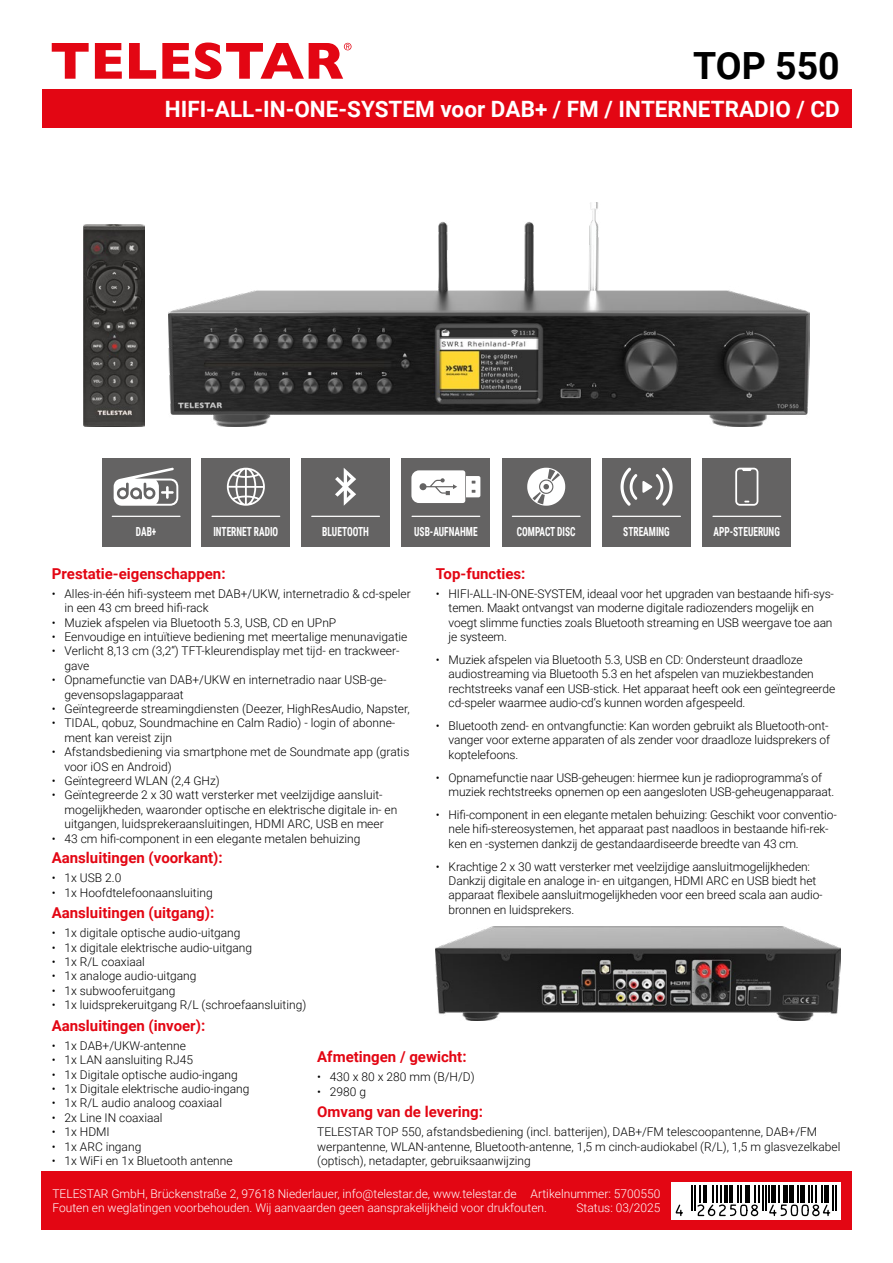
<style>
.page{position:relative;width:893px;height:1263px;background:#fff}
.page>*{position:absolute;margin:0;border:0;box-sizing:border-box;transform-origin:0 0}
.t1{font:700 37.5px "Roboto";color:#000}
.t2{font:700 22.5px "Roboto";color:#fff}
.t3{font:700 15px "Roboto";color:#e30613}
.t4{font:700 12.6px "Roboto Condensed";color:#fff;scale:.75 1}
.t5{font:300 12px/14.4px "Roboto";color:#000}
.t6{font:300 12px/14.4px "Roboto";color:#fff}
</style>
<div class="page">
<div style="left:41px;top:1171px;width:810px;height:59px;background:#e30613"></div>
<div style="left:42px;top:90px;width:809px;height:38px;background:#e30613"></div>
<img style="left:435px;top:926px;width:405px;height:94px">
<div style="left:671px;top:1182px;width:169px;height:37px;background:#fff"></div>
<hr style="left:832px;top:1185px;width:2px;height:25px;background:#000">
<hr style="left:835px;top:1185px;width:2px;height:25px;background:#000">
<svg style="left:675px;top:1185px;width:156px;height:31px"></svg>
<div style="left:502px;top:458px;width:89px;height:89px;background:#646363"></div>
<hr style="left:512px;top:516px;width:68px;height:1px;background:#fff">
<svg style="left:527px;top:468px;width:38px;height:38px"></svg>
<div style="left:602px;top:458px;width:89px;height:89px;background:#646363"></div>
<hr style="left:613px;top:516px;width:67px;height:1px;background:#fff">
<svg style="left:620px;top:468px;width:53px;height:38px"></svg>
<div style="left:702px;top:458px;width:89px;height:89px;background:#646363"></div>
<hr style="left:713px;top:516px;width:68px;height:1px;background:#fff">
<svg style="left:735px;top:468px;width:23px;height:38px"></svg>
<div style="left:102px;top:458px;width:89px;height:89px;background:#646363"></div>
<hr style="left:112px;top:516px;width:68px;height:1px;background:#fff">
<svg style="left:114px;top:468px;width:64px;height:38px"></svg>
<div style="left:301px;top:458px;width:89px;height:89px;background:#646363"></div>
<hr style="left:312px;top:516px;width:67px;height:1px;background:#fff">
<svg style="left:335px;top:468px;width:21px;height:38px"></svg>
<div style="left:201px;top:458px;width:89px;height:89px;background:#646363"></div>
<hr style="left:212px;top:516px;width:68px;height:1px;background:#fff">
<svg style="left:227px;top:468px;width:38px;height:38px"></svg>
<div style="left:401px;top:458px;width:89px;height:89px;background:#646363"></div>
<hr style="left:412px;top:516px;width:68px;height:1px;background:#fff">
<svg style="left:411px;top:470px;width:69px;height:33px;background:#e2e2e2"></svg>
<svg style="left:52px;top:43px;width:37px;height:36px"></svg>
<svg style="left:95px;top:43px;width:27px;height:36px"></svg>
<svg style="left:129px;top:43px;width:27px;height:36px"></svg>
<svg style="left:162px;top:43px;width:27px;height:36px"></svg>
<svg style="left:195px;top:43px;width:156px;height:36px"></svg>
<img style="left:169px;top:202px;width:640px;height:224px">
<img style="left:84px;top:225px;width:60px;height:201px">
<h1 class="t1" style="left:693px;top:40px;width:148px">TOP 550</h1>
<h2 class="t2" style="left:165px;top:93px;width:676px">HIFI-ALL-IN-ONE-SYSTEM voor DAB+ / FM / INTERNETRADIO / CD</h2>
<p class="t4" style="left:136px;top:523px;width:29px">DAB+</p>
<p class="t4" style="left:213px;top:523px;width:88px">INTERNET RADIO</p>
<p class="t4" style="left:322px;top:523px;width:64px">BLUETOOTH</p>
<p class="t4" style="left:414px;top:523px;width:86px">USB-AUFNAHME</p>
<p class="t4" style="left:517px;top:523px;width:80px">COMPACT DISC</p>
<p class="t4" style="left:623px;top:523px;width:64px">STREAMING</p>
<p class="t4" style="left:713px;top:523px;width:90px">APP-STEUERUNG</p>
<p class="t3" style="left:52px;top:563px;width:175px">Prestatie-eigenschappen:</p>
<p class="t3" style="left:436px;top:563px;width:91px">Top-functies:</p>
<p class="t5" style="left:64px;top:586px;width:348px;text-indent:-13px">• Alles-in-één hifi-systeem met DAB+/UKW, internetradio &amp; cd-speler in een 43 cm breed hifi-rack</p>
<p class="t5" style="left:52px;top:615px;width:286px">• Muziek afspelen via Bluetooth 5.3, USB, CD en UPnP</p>
<p class="t5" style="left:52px;top:629px;width:357px">• Eenvoudige en intuïtieve bediening met meertalige menunavigatie</p>
<p class="t5" style="left:64px;top:643px;width:337px;text-indent:-13px">• Verlicht 8,13 cm (3,2“) TFT-kleurendisplay met tijd- en trackweer&shy;gave</p>
<p class="t5" style="left:64px;top:672px;width:324px;text-indent:-13px">• Opnamefunctie van DAB+/UKW en internetradio naar USB-ge&shy;gevensopslagapparaat</p>
<p class="t5" style="left:52px;top:701px;width:359px">• Geïntegreerde streamingdiensten (Deezer, HighResAudio, Napster,</p>
<p class="t5" style="left:64px;top:715px;width:332px;text-indent:-13px">• TIDAL, qobuz, Soundmachine en Calm Radio) - login of abonne&shy;ment kan vereist zijn</p>
<p class="t5" style="left:64px;top:744px;width:346px;text-indent:-13px">• Afstandsbediening via smartphone met de Soundmate app (gratis voor iOS en Android)</p>
<p class="t5" style="left:52px;top:773px;width:170px">• Geïntegreerd WLAN (2,4 GHz)</p>
<p class="t5" style="left:64px;top:787px;width:334px;text-indent:-13px">• Geïntegreerde 2 x 30 watt versterker met veelzijdige aansluit&shy;mogelijkheden, waaronder optische en elektrische digitale in- en uitgangen, luidsprekeraansluitingen, HDMI ARC, USB en meer</p>
<p class="t5" style="left:52px;top:831px;width:310px">• 43 cm hifi-component in een elegante metalen behuizing</p>
<p class="t5" style="left:449px;top:586px;width:387px;text-indent:-13px">• HIFI-ALL-IN-ONE-SYSTEM, ideaal voor het upgraden van bestaande hifi-sys&shy;temen. Maakt ontvangst van moderne digitale radiozenders mogelijk en voegt slimme functies zoals Bluetooth streaming en USB weergave toe aan je systeem.</p>
<p class="t5" style="left:449px;top:652px;width:388px;text-indent:-13px">• Muziek afspelen via Bluetooth 5.3, USB en CD: Ondersteunt draadloze audiostreaming via Bluetooth 5.3 en het afspelen van muziekbestanden rechtstreeks vanaf een USB-stick. Het apparaat heeft ook een geïntegreerde cd-speler waarmee audio-cd‘s kunnen worden afgespeeld.</p>
<p class="t5" style="left:449px;top:718px;width:383px;text-indent:-13px">• Bluetooth zend- en ontvangfunctie: Kan worden gebruikt als Bluetooth-ont&shy;vanger voor externe apparaten of als zender voor draadloze luidsprekers of koptelefoons.</p>
<p class="t5" style="left:449px;top:770px;width:387px;text-indent:-13px">• Opnamefunctie naar USB-geheugen: hiermee kun je radioprogramma‘s of muziek rechtstreeks opnemen op een aangesloten USB-geheugenapparaat.</p>
<p class="t5" style="left:449px;top:807px;width:390px;text-indent:-13px">• Hifi-component in een elegante metalen behuizing: Geschikt voor conventio&shy;nele hifi-stereosystemen, het apparaat past naadloos in bestaande hifi-rek&shy;ken en -systemen dankzij de gestandaardiseerde breedte van 43 cm.</p>
<p class="t5" style="left:449px;top:859px;width:376px;text-indent:-13px">• Krachtige 2 x 30 watt versterker met veelzijdige aansluitmogelijkheden:<br>Dankzij digitale en analoge in- en uitgangen, HDMI ARC en USB biedt het apparaat flexibele aansluitmogelijkheden voor een breed scala aan audio&shy;bronnen en luidsprekers.</p>
<p class="t3" style="left:52px;top:847px;width:173px">Aansluitingen (voorkant):</p>
<p class="t3" style="left:52px;top:902px;width:164px">Aansluitingen (uitgang):</p>
<p class="t5" style="left:52px;top:870px;width:71px">• 1x USB 2.0</p>
<p class="t5" style="left:52px;top:885px;width:162px">• 1x Hoofdtelefoonaansluiting</p>
<p class="t5" style="left:52px;top:925px;width:190px">• 1x digitale optische audio-uitgang</p>
<p class="t5" style="left:52px;top:940px;width:202px">• 1x digitale elektrische audio-uitgang</p>
<p class="t5" style="left:52px;top:954px;width:95px">• 1x R/L coaxiaal</p>
<p class="t5" style="left:52px;top:968px;width:146px">• 1x analoge audio-uitgang</p>
<p class="t5" style="left:52px;top:983px;width:125px">• 1x subwooferuitgang</p>
<p class="t5" style="left:52px;top:997px;width:256px">• 1x luidsprekeruitgang R/L (schroefaansluiting)</p>
<p class="t5" style="left:52px;top:1038px;width:136px">• 1x DAB+/UKW-antenne</p>
<p class="t5" style="left:52px;top:1052px;width:143px">• 1x LAN aansluiting RJ45</p>
<p class="t5" style="left:52px;top:1066px;width:188px">• 1x Digitale optische audio-ingang</p>
<p class="t5" style="left:52px;top:1081px;width:199px">• 1x Digitale elektrische audio-ingang</p>
<p class="t5" style="left:52px;top:1095px;width:172px">• 1x R/L audio analoog coaxiaal</p>
<p class="t5" style="left:52px;top:1110px;width:112px">• 2x Line IN coaxiaal</p>
<p class="t5" style="left:52px;top:1124px;width:60px">• 1x HDMI</p>
<p class="t5" style="left:52px;top:1138px;width:91px">• 1x ARC ingang</p>
<p class="t5" style="left:52px;top:1153px;width:182px">• 1x WiFi en 1x Bluetooth antenne</p>
<p class="t3" style="left:52px;top:1015px;width:155px">Aansluitingen (invoer):</p>
<p class="t3" style="left:317px;top:1046px;width:151px">Afmetingen / gewicht:</p>
<p class="t5" style="left:317px;top:1069px;width:159px">• 430 x 80 x 280 mm (B/H/D)</p>
<p class="t5" style="left:317px;top:1084px;width:50px">• 2980 g</p>
<p class="t3" style="left:317px;top:1101px;width:167px">Omvang van de levering:</p>
<p class="t5" style="left:317px;top:1124px;width:525px">TELESTAR TOP 550, afstandsbediening (incl. batterijen), DAB+/FM telescoopantenne, DAB+/FM werpantenne, WLAN-antenne, Bluetooth-antenne, 1,5 m cinch-audiokabel (R/L), 1,5 m glasvezelkabel (optisch), netadapter, gebruiksaanwijzing</p>
<p class="t6" style="left:52px;top:1186px;width:496px">TELESTAR GmbH, Brückenstraße 2, 97618 Niederlauer, info@telestar.de, www.telestar.de<br>Fouten en weglatingen voorbehouden. Wij aanvaarden geen aansprakelijkheid voor drukfouten.</p>
<p class="t6" style="left:531px;top:1186px;width:131px;text-align:right">Artikelnummer: 5700550<br>Status: 03/2025</p>
</div>
